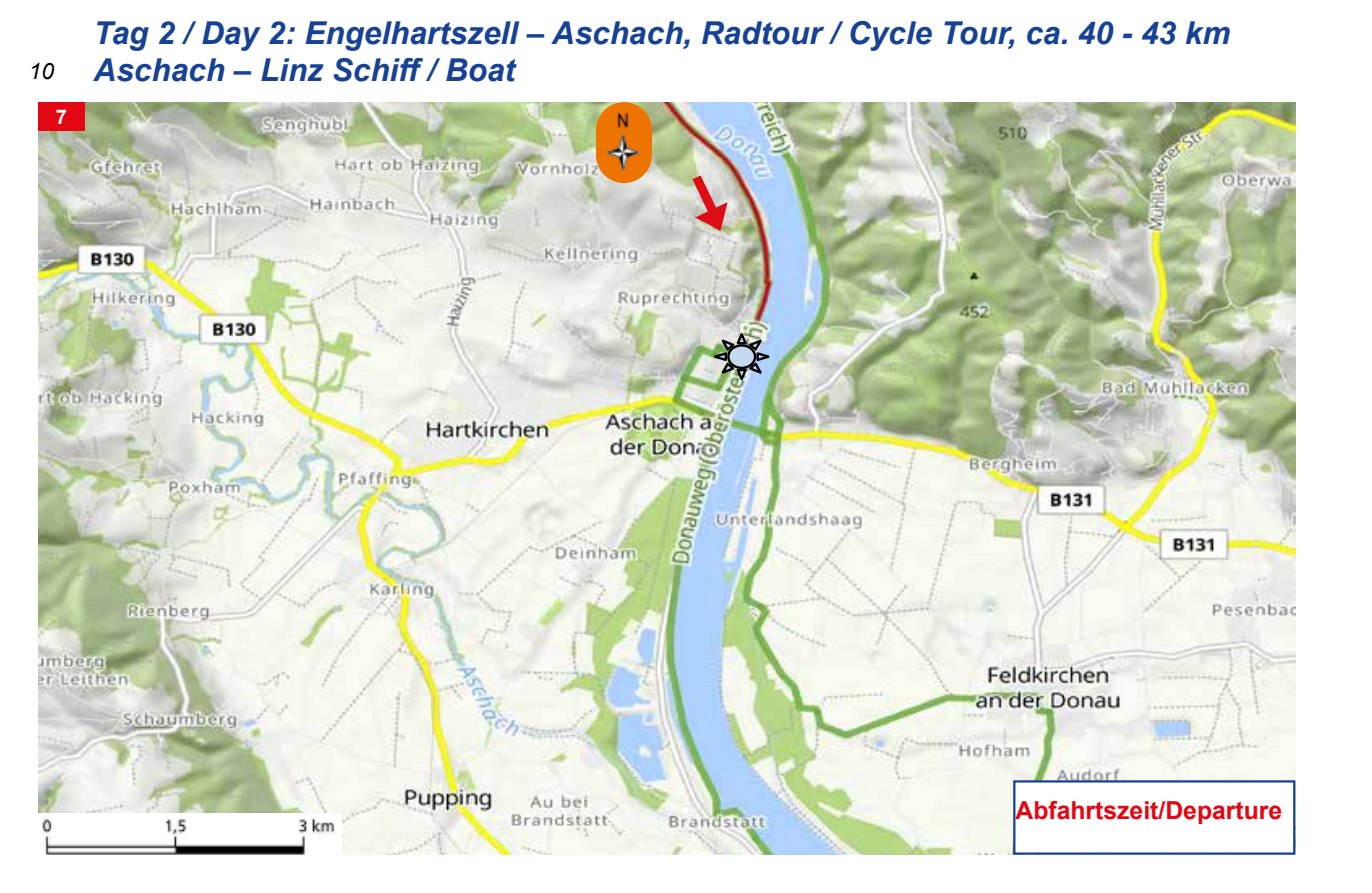
<style>
.page{position:relative;width:1372px;height:893px;background:#fff}
.page>*{position:absolute;margin:0;border:0;box-sizing:border-box;transform-origin:0 0}
.t1{font:italic 700 31.5px/37.8px "Arial";color:#164194}
.t2{font:700 24.75px "Arial";color:#e30613}
.t3{font:italic 22.5px "Arial";color:#000}
.t4{font:700 20.25px "Arial";color:#fff}
</style>
<div class="page">
<img style="left:38px;top:102px;width:1257px;height:753px">
<img style="left:712px;top:331px;width:59px;height:51px">
<div style="left:727px;top:344px;width:29px;height:25px;border:2px solid #000;border-radius:50%"></div>
<div style="left:597px;top:103px;width:54px;height:79px;background:#ee7402;border-radius:27px"></div>
<img style="left:597px;top:112px;width:54px;height:68px">
<div style="left:596px;top:102px;width:56px;height:81px;border:2px solid #ee7402;border-radius:27px"></div>
<img style="left:38px;top:813px;width:303px;height:42px">
<svg style="left:684px;top:165px;width:45px;height:68px;background:#d3a59c"></svg>
<div style="left:38px;top:102px;width:46px;height:29px;background:#e30613"></div>
<div style="left:1014px;top:781px;width:280px;height:73px;background:#fff"></div>
<div style="left:1013px;top:780px;width:282px;height:75px;border:2px solid #164194"></div>
<p class="t3" style="left:29px;top:57px;width:27px">10</p>
<p class="t4" style="left:56px;top:102px;width:13px">7</p>
<p class="t1" style="left:94px;top:15px;width:1138px">Tag 2 / Day 2: Engelhartszell ‒ Aschach, Radtour / Cycle Tour, ca. 40 - 43 km<br>Aschach ‒ Linz Schiff / Boat</p>
<p class="t2" style="left:1015px;top:793px;width:268px">Abfahrtszeit/Departure</p>
</div>
